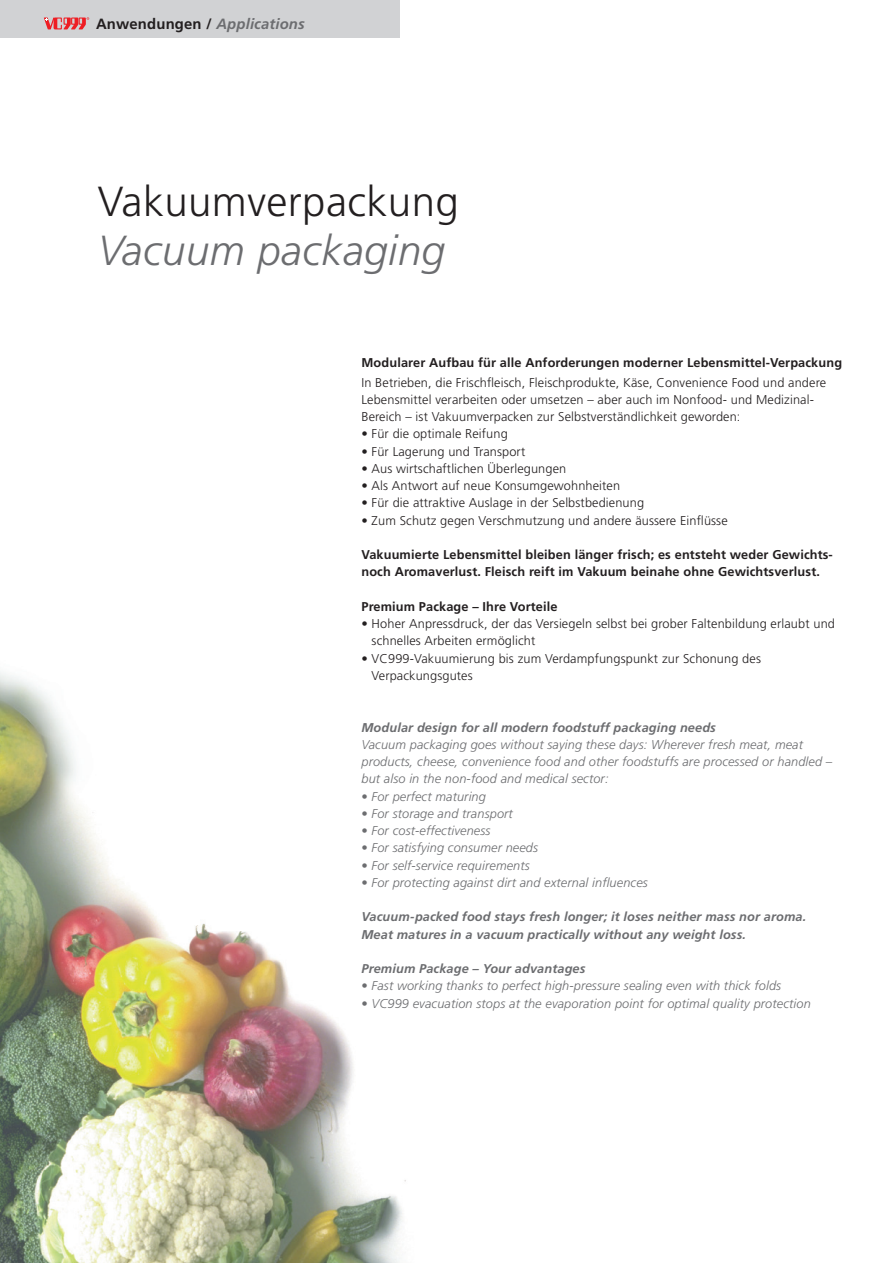
<style>
.page{position:relative;width:893px;height:1263px;background:#fff}
.page>*{position:absolute;margin:0;border:0;box-sizing:border-box;transform-origin:0 0}
.t1{font:300 42px "Frutiger";letter-spacing:.01em;color:#231f20}
.t2{font:italic 300 42px "Frutiger";letter-spacing:.01em;color:#6c6d70}
.t3{font:700 14.85px "Frutiger";letter-spacing:.01em;color:#231f20}
.t4{font:300 12.75px/17.2px "Frutiger";letter-spacing:.01em;color:#231f20}
.t5{font:italic 300 12.75px/17.2px "Frutiger";letter-spacing:.01em;color:#6c6d70}
.t6{font:700 12.75px/17.2px "Frutiger";letter-spacing:.01em;color:#231f20}
.t7{font:italic 700 12.75px/17.2px "Frutiger";letter-spacing:.01em;color:#6c6d70}
.s1{font-style:italic;color:#6c6d70}
.s2{font-style:normal}
</style>
<div class="page">
<img style="left:0;top:671px;width:406px;height:592px">
<div style="left:0;top:0;width:400px;height:37px;background:#d1d2d4"></div>
<svg style="left:44px;top:17px;width:45px;height:12px"></svg>
<p class="t3" style="left:96px;top:15px;width:210px">Anwendungen / <span class="s1">Applications</span></p>
<h1 class="t1" style="left:98px;top:178px;width:363px">Vakuumverpackung</h1>
<h1 class="t2" style="left:98px;top:227px;width:349px">Vacuum packaging</h1>
<p class="t6" style="left:361px;top:354px;width:482px">Modularer Aufbau für alle Anforderungen moderner Lebensmittel-Verpackung</p>
<p class="t4" style="left:361px;top:373px;width:466px">In Betrieben, die Frischfleisch, Fleischprodukte, Käse, Convenience Food und andere<br>Lebensmittel verarbeiten oder umsetzen – aber auch im Nonfood- und Medizinal-<br>Bereich – ist Vakuumverpacken zur Selbstverständlichkeit geworden:</p>
<p class="t4" style="left:361px;top:425px;width:148px">• Für die optimale Reifung</p>
<p class="t4" style="left:361px;top:442px;width:165px">• Für Lagerung und Transport</p>
<p class="t4" style="left:361px;top:460px;width:206px">• Aus wirtschaftlichen Überlegungen</p>
<p class="t4" style="left:361px;top:477px;width:260px">• Als Antwort auf neue Konsumgewohnheiten</p>
<p class="t4" style="left:361px;top:494px;width:284px">• Für die attraktive Auslage in der Selbstbedienung</p>
<p class="t4" style="left:361px;top:511px;width:368px">• Zum Schutz gegen Verschmutzung und andere äussere Einflüsse</p>
<p class="t6" style="left:361px;top:546px;width:473px">Vakuumierte Lebensmittel bleiben länger frisch; es entsteht weder Gewichts&shy;noch Aromaverlust. Fleisch reift im Vakuum beinahe ohne Gewichtsverlust.</p>
<p class="t6" style="left:361px;top:598px;width:198px">Premium Package – Ihre Vorteile</p>
<p class="t4" style="left:372px;top:615px;width:465px;text-indent:-10px">• Hoher Anpressdruck, der das Versiegeln selbst bei grober Faltenbildung erlaubt und schnelles Arbeiten ermöglicht</p>
<p class="t4" style="left:372px;top:649px;width:391px;text-indent:-10px">• VC999-Vakuumierung bis zum Verdampfungspunkt zur Schonung des<br>Verpackungsgutes</p>
<p class="t7" style="left:361px;top:718px;width:356px">Modular design for all modern foodstuff packaging needs</p>
<p class="t5" style="left:361px;top:736px;width:472px">Vacuum packaging goes without saying these days: Wherever fresh meat, meat products, cheese, convenience food and other foodstuffs are processed or handled – but also in the non-food and medical sector:</p>
<p class="t5" style="left:361px;top:787px;width:126px"><span class="s2">•</span> For perfect maturing</p>
<p class="t5" style="left:361px;top:805px;width:153px"><span class="s2">•</span> For storage and transport</p>
<p class="t5" style="left:361px;top:822px;width:130px"><span class="s2">•</span> For cost-effectiveness</p>
<p class="t5" style="left:361px;top:839px;width:178px"><span class="s2">•</span> For satisfying consumer needs</p>
<p class="t5" style="left:361px;top:856px;width:170px"><span class="s2">•</span> For self-service requirements</p>
<p class="t5" style="left:361px;top:874px;width:288px"><span class="s2">•</span> For protecting against dirt and external influences</p>
<p class="t7" style="left:361px;top:908px;width:446px">Vacuum-packed food stays fresh longer; it loses neither mass nor aroma.<br>Meat matures in a vacuum practically without any weight loss.</p>
<p class="t7" style="left:361px;top:960px;width:226px">Premium Package – Your advantages</p>
<p class="t5" style="left:361px;top:977px;width:421px"><span class="s2">•</span> Fast working thanks to perfect high-pressure sealing even with thick folds</p>
<p class="t5" style="left:361px;top:994px;width:451px"><span class="s2">•</span> VC999 evacuation stops at the evaporation point for optimal quality protection</p>
</div>
